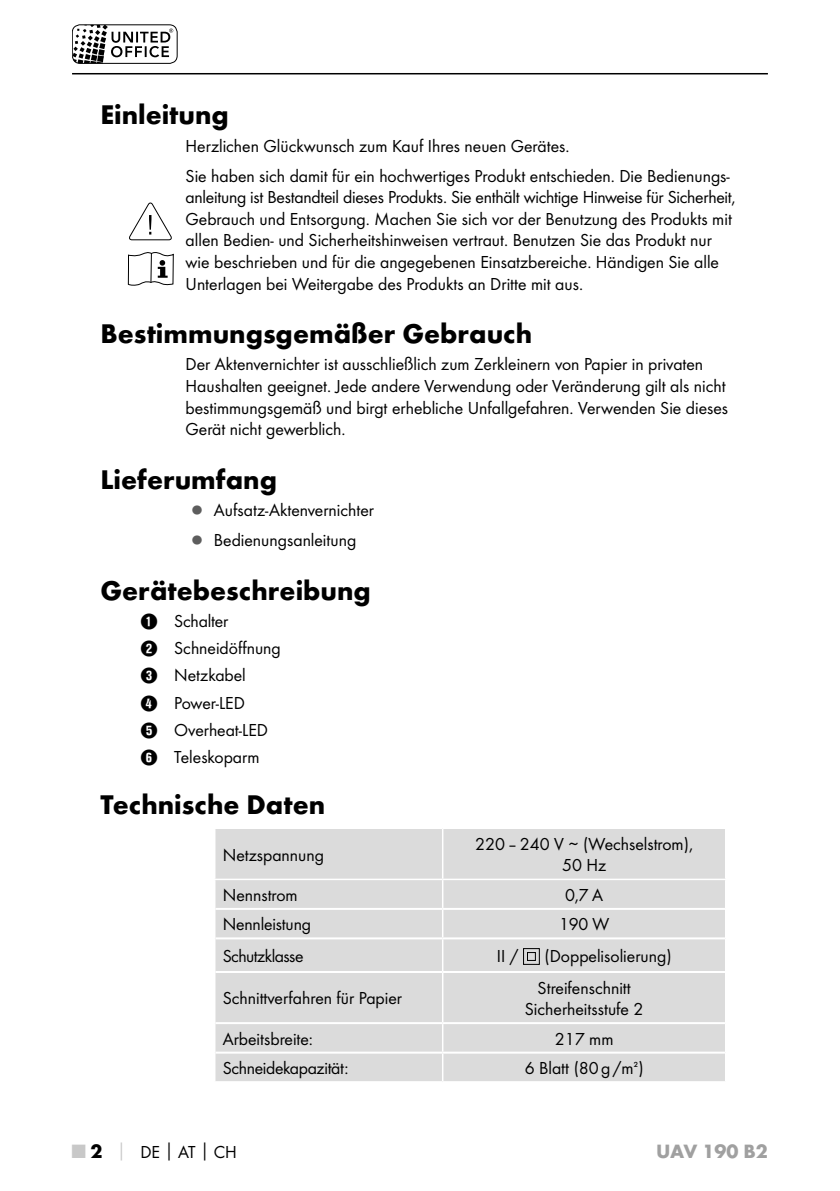
<style>
.page{position:relative;width:840px;height:1191px;background:#fff}
.page>*{position:absolute;margin:0;border:0;box-sizing:border-box;transform-origin:0 0}
.t1{font:700 28px "Futura";color:#000}
.t2{font:700 20px "Futura";color:#a0a0a0}
.t3{font:18px/21.6px "Futura Boo";color:#000}
.t4{font:18px "Futura Boo";letter-spacing:-.02em;color:#000}
.t5{font:18px "Futura Boo";letter-spacing:-.03em;color:#000}
.s1{color:#5d5d5d}
.s2{font-family:"Hako PI Nummern"}
.s3{font-family:"Futura";font-weight:700;font-size:20px;color:#c8c8c8}
.s4{font-family:"Futura";font-weight:700;font-size:20px}
.s5{font-family:"Futura";font-weight:700;color:#c8c8c8}
</style>
<div class="page">
<hr style="left:72px;top:73px;width:695px;height:1px;background:#000">
<svg style="left:72px;top:25px;width:101px;height:38px"></svg>
<div style="left:72px;top:25px;width:105px;height:39px;border:1px solid #000;border-radius:8px"></div>
<div style="left:215px;top:829px;width:509px;height:252px;background:#dbdbdb"></div>
<hr style="left:441px;top:829px;width:2px;height:49px;background:#fff">
<hr style="left:214px;top:878px;width:228px;height:2px;background:#fff">
<hr style="left:442px;top:878px;width:284px;height:2px;background:#fff">
<hr style="left:441px;top:880px;width:2px;height:28px;background:#fff">
<hr style="left:441px;top:910px;width:2px;height:27px;background:#fff">
<hr style="left:441px;top:939px;width:2px;height:32px;background:#fff">
<hr style="left:441px;top:973px;width:2px;height:49px;background:#fff">
<hr style="left:441px;top:1024px;width:2px;height:27px;background:#fff">
<hr style="left:441px;top:1053px;width:2px;height:28px;background:#fff">
<hr style="left:215px;top:908px;width:227px;height:2px;background:#fff">
<hr style="left:442px;top:908px;width:282px;height:2px;background:#fff">
<hr style="left:215px;top:937px;width:227px;height:2px;background:#fff">
<hr style="left:442px;top:937px;width:282px;height:2px;background:#fff">
<hr style="left:215px;top:971px;width:227px;height:2px;background:#fff">
<hr style="left:442px;top:971px;width:282px;height:2px;background:#fff">
<hr style="left:215px;top:1022px;width:227px;height:2px;background:#fff">
<hr style="left:442px;top:1022px;width:282px;height:2px;background:#fff">
<hr style="left:215px;top:1051px;width:227px;height:2px;background:#fff">
<hr style="left:442px;top:1051px;width:282px;height:2px;background:#fff">
<svg style="left:522px;top:948px;width:17px;height:17px"></svg>
<svg style="left:129px;top:202px;width:43px;height:38px"></svg>
<svg style="left:127px;top:252px;width:47px;height:34px"></svg>
<h1 class="t1" style="left:100px;top:97px;width:130px">Einleitung</h1>
<p class="t3" style="left:185px;top:130px;width:545px;line-height:30px">Herzlichen Glückwunsch zum Kauf Ihres neuen Gerätes.<br>Sie haben sich damit für ein hochwertiges Produkt entschieden. Die Bedienungs-</p>
<p class="t3" style="left:185px;top:186px;width:551px">anleitung ist Bestandteil dieses Produkts. Sie enthält wichtige Hinweise für Sicherheit, Gebrauch und Entsorgung. Machen Sie sich vor der Benutzung des Produkts mit allen Bedien- und Sicherheitshinweisen vertraut. Benutzen Sie das Produkt nur wie beschrieben und für die angegebenen Einsatzbereiche. Händigen Sie alle Unterlagen bei Weitergabe des Produkts an Dritte mit aus.</p>
<h1 class="t1" style="left:100px;top:316px;width:433px">Bestimmungsgemäßer Gebrauch</h1>
<p class="t3" style="left:185px;top:353px;width:544px">Der Aktenvernichter ist ausschließlich zum Zerkleinern von Papier in privaten Haushalten geeignet. Jede andere Verwendung oder Veränderung gilt als nicht bestimmungsgemäß und birgt erhebliche Unfallgefahren. Verwenden Sie dieses Gerät nicht gewerblich.</p>
<h1 class="t1" style="left:100px;top:462px;width:178px">Lieferumfang</h1>
<p class="t3" style="left:191px;top:499px;width:184px"><span class="s1">●</span> Aufsatz-Aktenvernichter</p>
<p class="t3" style="left:191px;top:529px;width:166px"><span class="s1">●</span> Bedienungsanleitung</p>
<h1 class="t1" style="left:100px;top:573px;width:272px">Gerätebeschreibung</h1>
<p class="t3" style="left:140px;top:607px;width:142px;line-height:27.2px"><span class="s2">1</span> Schalter<br><span class="s2">2</span> Schneidöffnung<br><span class="s2">3</span> Netzkabel<br><span class="s2">4</span> Power-LED<br><span class="s2">5</span> Overheat-LED<br><span class="s2">6</span> Teleskoparm</p>
<h1 class="t1" style="left:100px;top:787px;width:226px">Technische Daten</h1>
<p class="t3" style="left:222px;top:843px;width:103px">Netzspannung</p>
<p class="t3" style="left:475px;top:833px;width:219px;text-align:center">220–240 V ∼ (Wechselstrom),<br>50 Hz</p>
<p class="t3" style="left:222px;top:884px;width:76px">Nennstrom</p>
<p class="t3" style="left:565px;top:884px;width:39px">0,7 A</p>
<p class="t3" style="left:222px;top:913px;width:90px">Nennleistung</p>
<p class="t3" style="left:559px;top:913px;width:52px">190 W</p>
<p class="t5" style="left:222px;top:945px;width:82px">Schutzklasse</p>
<p class="t3" style="left:496px;top:945px;width:23px">II /</p>
<p class="t3" style="left:544px;top:945px;width:129px">(Doppelisolierung)</p>
<p class="t3" style="left:222px;top:987px;width:181px">Schnittverfahren für Papier</p>
<p class="t3" style="left:524px;top:976px;width:120px;text-align:center">Streifenschnitt<br>Sicherheitsstufe 2</p>
<p class="t3" style="left:222px;top:1027px;width:92px">Arbeitsbreite:</p>
<p class="t3" style="left:554px;top:1027px;width:60px">217 mm</p>
<p class="t4" style="left:222px;top:1057px;width:127px">Schneidekapazität:</p>
<p class="t3" style="left:524px;top:1057px;width:120px">6 Blatt (80g/m2)</p>
<p class="t3" style="left:72px;top:1141px;width:166px"><span class="s3">■</span> <span class="s4">2</span> <span class="s5">│</span> DE│AT│CH</p>
<p class="t2" style="left:655px;top:1139px;width:113px">UAV 190 B2</p>
</div>
